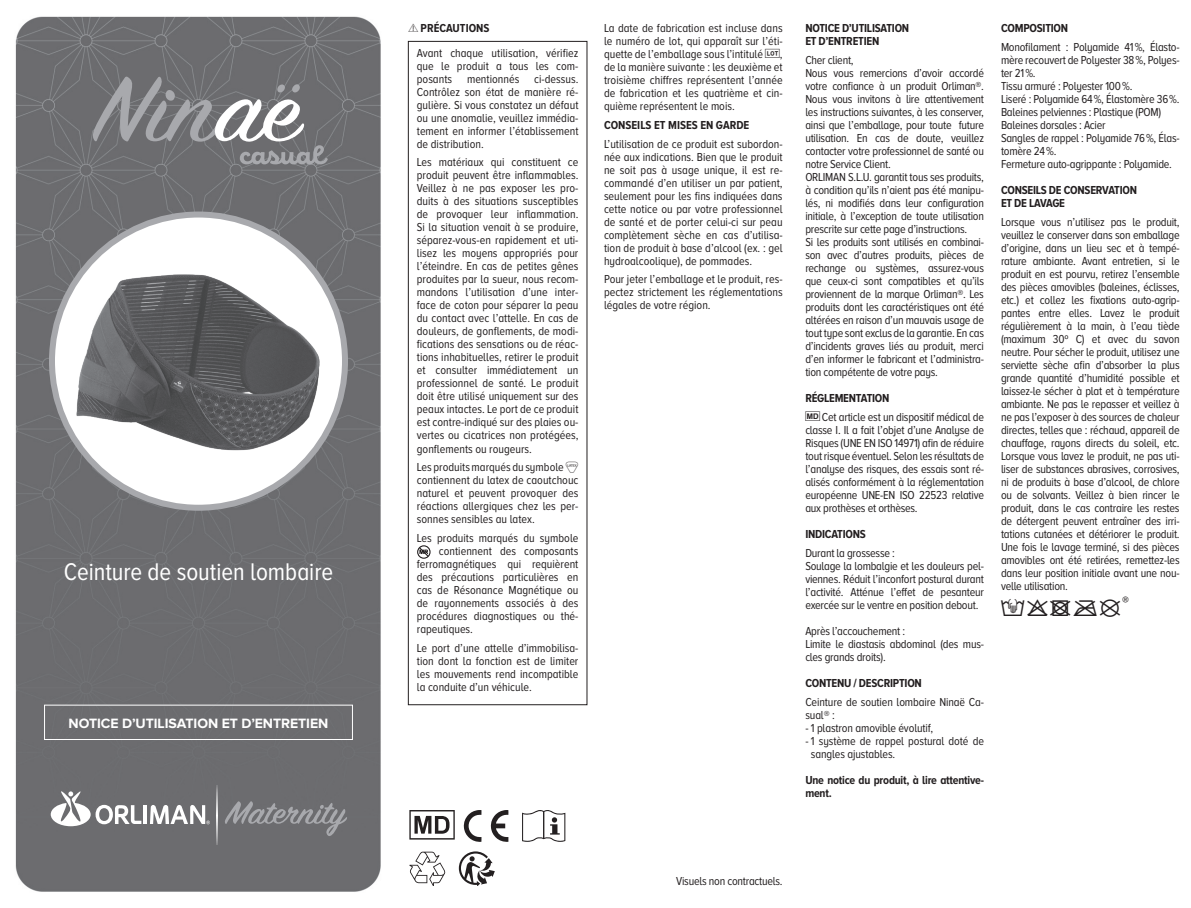
<style>
.page{position:relative;width:1191px;height:908px;background:#fff}
.page>*{position:absolute;margin:0;border:0;box-sizing:border-box;transform-origin:0 0}
.t1{font:25px "Proxima Nova A Cond";color:#fff}
.t2{font:700 14px "Proxima Nova A";letter-spacing:-.005em;color:#fff}
.t3{font:900 14px "Proxima Nova A";color:#231f20}
.t4{font:12px/13px "Proxima Nova A Cond";letter-spacing:-.02em;color:#231f20;text-align:justify}
.t5{font:12px "Proxima Nova A Cond";color:#231f20}
.t6{font:700 12px/13px "Proxima Nova A Cond";letter-spacing:-.02em;color:#231f20}
.t7{font:700 12px "Proxima Nova A Cond";color:#231f20}
</style>
<div class="page">
<div style="left:15px;top:16px;width:366px;height:876px;background:#6c6c6f"></div>
<svg style="left:409px;top:851px;width:37px;height:33px"></svg>
<svg style="left:459px;top:851px;width:36px;height:33px"></svg>
<svg style="left:463px;top:810px;width:45px;height:31px"></svg>
<svg style="left:522px;top:810px;width:43px;height:31px"></svg>
<svg style="left:409px;top:810px;width:46px;height:29px"></svg>
<div style="left:408px;top:41px;width:179px;height:664px;border:1px solid #231f20"></div>
<div style="left:417px;top:545px;width:13px;height:13px;border:1px solid #231f20;border-radius:50%"></div>
<svg style="left:418px;top:546px;width:12px;height:11px"></svg>
<hr style="left:143px;top:804px;width:4px;height:19px;background:#fff">
<svg style="left:150px;top:804px;width:60px;height:19px"></svg>
<svg style="left:51px;top:790px;width:90px;height:35px"></svg>
<hr style="left:217px;top:785px;width:1px;height:59px;background:#fff">
<svg style="left:224px;top:800px;width:123px;height:35px;background:#7b7c7f"></svg>
<div style="left:44px;top:704px;width:309px;height:35px;border:1px solid #fff"></div>
<svg style="left:52px;top:214px;width:293px;height:293px"></svg>
<img style="left:52px;top:222px;width:293px;height:268px">
<svg style="left:54px;top:72px;width:289px;height:92px;background:#7e7e81"></svg>
<h1 class="t1" style="left:64px;top:558px;width:271px">Ceinture de soutien lombaire</h1>
<p class="t2" style="left:69px;top:714px;width:261px">NOTICE D’UTILISATION ET D’ENTRETIEN</p>
<p class="t7" style="left:420px;top:22px;width:70px">PRÉCAUTIONS</p>
<p class="t4" style="left:417px;top:46px;width:163px">Avant chaque utilisation, vérifiez que le produit a tous les com&shy;posants mentionnés ci-dessus.<br>Contrôlez son état de manière ré&shy;gulière. Si vous constatez un défaut ou une anomalie, veuillez immédia&shy;tement en informer l’établissement de distribution.</p>
<p class="t4" style="left:417px;top:156px;width:163px">Les matériaux qui constituent ce produit peuvent être inflammables.<br>Veillez à ne pas exposer les pro&shy;duits à des situations susceptibles de provoquer leur inflammation.<br>Si la situation venait à se produire, séparez-vous-en rapidement et uti&shy;lisez les moyens appropriés pour l’éteindre. En cas de petites gênes produites par la sueur, nous recom&shy;mandons l’utilisation d’une inter&shy;face de coton pour séparer la peau du contact avec l’attelle. En cas de douleurs, de gonflements, de modi&shy;fications des sensations ou de réac&shy;tions inhabituelles, retirer le produit et consulter immédiatement un professionnel de santé. Le produit doit être utilisé uniquement sur des peaux intactes. Le port de ce produit est contre-indiqué sur des plaies ou&shy;vertes ou cicatrices non protégées, gonflements ou rougeurs.</p>
<p class="t4" style="left:417px;top:460px;width:163px">Les produits marqués du symbole ● contiennent du latex de caoutchouc naturel et peuvent provoquer des réactions allergiques chez les per&shy;sonnes sensibles au latex.</p>
<p class="t5" style="left:417px;top:531px;width:163px">Les produits marqués du symbole</p>
<p class="t5" style="left:439px;top:544px;width:141px">contiennent des composants</p>
<p class="t5" style="left:417px;top:557px;width:163px">ferromagnétiques qui requièrent</p>
<p class="t5" style="left:417px;top:570px;width:163px">des précautions particulières en</p>
<p class="t5" style="left:417px;top:583px;width:163px">cas de Résonance Magnétique ou</p>
<p class="t5" style="left:417px;top:596px;width:163px">de rayonnements associés à des</p>
<p class="t5" style="left:417px;top:609px;width:163px">procédures diagnostiques ou thé-</p>
<p class="t5" style="left:417px;top:622px;width:58px">rapeutiques.</p>
<p class="t4" style="left:417px;top:641px;width:163px">Le port d’une attelle d’immobilisa&shy;tion dont la fonction est de limiter les mouvements rend incompatible la conduite d’un véhicule.</p>
<p class="t4" style="left:604px;top:22px;width:180px">La date de fabrication est incluse dans le numéro de lot, qui apparaît sur l’éti&shy;quette de l’emballage sous l’intitulé</p>
<p class="t4" style="left:604px;top:48px;width:180px;text-indent:176px">, de la manière suivante : les deuxième et troisième chiffres représentent l’année de fabrication et les quatrième et cin&shy;quième représentent le mois.</p>
<p class="t7" style="left:604px;top:118px;width:147px">CONSEILS ET MISES EN GARDE</p>
<p class="t4" style="left:604px;top:137px;width:180px">L’utilisation de ce produit est subordon&shy;née aux indications. Bien que le produit ne soit pas à usage unique, il est re&shy;commandé d’en utiliser un par patient, seulement pour les fins indiquées dans cette notice ou par votre professionnel de santé et de porter celui-ci sur peau complètement sèche en cas d’utilisa&shy;tion de produit à base d’alcool (ex. : gel hydroalcoolique), de pommades.</p>
<p class="t4" style="left:604px;top:273px;width:180px">Pour jeter l’emballage et le produit, res&shy;pectez strictement les réglementations légales de votre région.</p>
<p class="t6" style="left:805px;top:21px;width:105px">NOTICE D’UTILISATION<br>ET D’ENTRETIEN</p>
<p class="t4" style="left:805px;top:53px;width:180px;text-align:left">Cher client,<br>Nous vous remercions d’avoir accordé votre confiance à un produit Orliman®.<br>Nous vous invitons à lire attentivement les instructions suivantes, à les conserver, ainsi que l’emballage, pour toute future utilisation. En cas de doute, veuillez contacter votre professionnel de santé ou notre Service Client.<br>ORLIMAN S.L.U. garantit tous ses produits, à condition qu’ils n’aient pas été manipu&shy;lés, ni modifiés dans leur configuration initiale, à l’exception de toute utilisation prescrite sur cette page d’instructions.<br>Si les produits sont utilisés en combinai&shy;son avec d’autres produits, pièces de rechange ou systèmes, assurez-vous que ceux-ci sont compatibles et qu’ils proviennent de la marque Orliman®. Les produits dont les caractéristiques ont été altérées en raison d’un mauvais usage de tout type sont exclus de la garantie. En cas d’incidents graves liés au produit, merci d’en informer le fabricant et l’administra&shy;tion compétente de votre pays.</p>
<p class="t6" style="left:805px;top:391px;width:86px">RÉGLEMENTATION</p>
<p class="t4" style="left:805px;top:410px;width:180px;text-indent:17px">Cet article est un dispositif médical de classe I. Il a fait l’objet d’une Analyse de Risques (UNE EN ISO 14971) afin de réduire tout risque éventuel. Selon les résultats de l’analyse des risques, des essais sont ré&shy;alisés conformément à la réglementation européenne UNE-EN ISO 22523 relative aux prothèses et orthèses.</p>
<p class="t6" style="left:805px;top:527px;width:62px">INDICATIONS</p>
<p class="t4" style="left:805px;top:546px;width:180px;text-align:left">Durant la grossesse :<br>Soulage la lombalgie et les douleurs pel&shy;viennes. Réduit l’inconfort postural durant l’activité. Atténue l’effet de pesanteur exercée sur le ventre en position debout.</p>
<p class="t4" style="left:805px;top:624px;width:180px;text-align:left">Après l’accouchement :<br>Limite le diastasis abdominal (des mus&shy;cles grands droits).</p>
<p class="t6" style="left:805px;top:675px;width:118px">CONTENU / DESCRIPTION</p>
<p class="t4" style="left:805px;top:694px;width:180px">Ceinture de soutien lombaire Ninaë Ca&shy;sual® :</p>
<p class="t4" style="left:805px;top:720px;width:129px">- 1 plastron amovible évolutif,</p>
<p class="t4" style="left:811px;top:733px;width:175px;text-indent:-6px">- 1 système de rappel postural doté de sangles ajustables.</p>
<p class="t6" style="left:805px;top:772px;width:180px">Une notice du produit, à lire attentive&shy;ment.</p>
<p class="t6" style="left:1001px;top:21px;width:69px">COMPOSITION</p>
<p class="t4" style="left:1001px;top:40px;width:180px;text-align:left">Monofilament : Polyamide 41%, Élasto&shy;mère recouvert de Polyester 38%, Polyes&shy;ter 21%.<br>Tissu armuré : Polyester 100%.<br>Liseré : Polyamide 64%, Élastomère 36%.<br>Baleines pelviennes : Plastique (POM)<br>Baleines dorsales : Acier<br>Sangles de rappel : Polyamide 76%, Élas&shy;tomère 24%.<br>Fermeture auto-agrippante : Polyamide.</p>
<p class="t6" style="left:1001px;top:183px;width:137px">CONSEILS DE CONSERVATION<br>ET DE LAVAGE</p>
<p class="t4" style="left:1001px;top:215px;width:180px">Lorsque vous n’utilisez pas le produit, veuillez le conserver dans son emballage d’origine, dans un lieu sec et à tempé&shy;rature ambiante. Avant entretien, si le produit en est pourvu, retirez l’ensemble des pièces amovibles (baleines, éclisses, etc.) et collez les fixations auto-agrip&shy;pantes entre elles. Lavez le produit régulièrement à la main, à l’eau tiède (maximum 30º C) et avec du savon neutre. Pour sécher le produit, utilisez une serviette sèche afin d’absorber la plus grande quantité d’humidité possible et laissez-le sécher à plat et à température ambiante. Ne pas le repasser et veillez à ne pas l’exposer à des sources de chaleur directes, telles que : réchaud, appareil de chauffage, rayons directs du soleil, etc.<br>Lorsque vous lavez le produit, ne pas uti&shy;liser de substances abrasives, corrosives, ni de produits à base d’alcool, de chlore ou de solvants. Veillez à bien rincer le produit, dans le cas contraire les restes de détergent peuvent entraîner des irri&shy;tations cutanées et détériorer le produit.<br>Une fois le lavage terminé, si des pièces amovibles ont été retirées, remettez-les dans leur position initiale avant une nou&shy;velle utilisation.</p>
<p class="t3" style="left:1122px;top:593px;width:8px">®</p>
<p class="t4" style="left:676px;top:874px;width:108px">Visuels non contractuels.</p>
</div>
